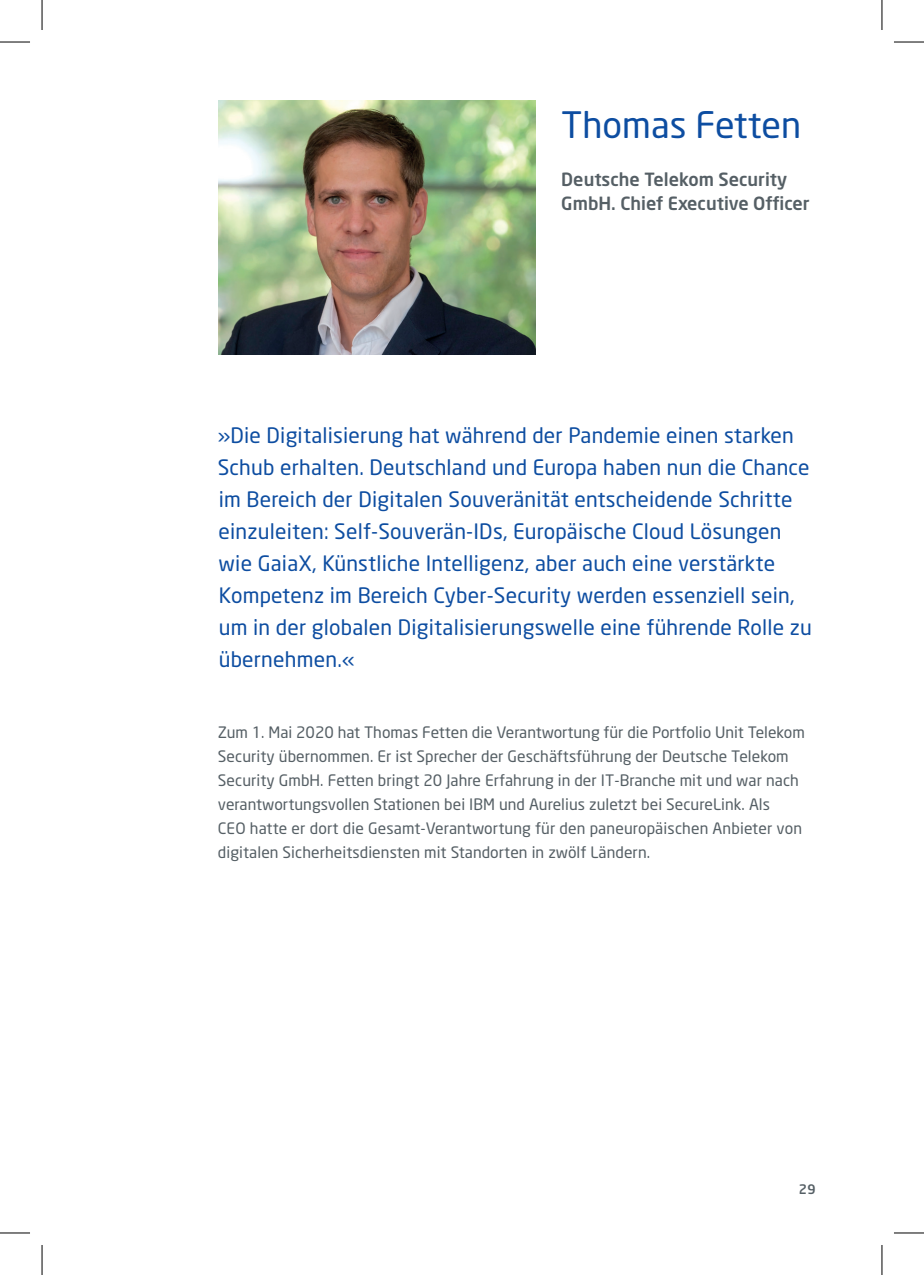
<style>
.page{position:relative;width:924px;height:1275px;background:#fff}
.page>*{position:absolute;margin:0;border:0;box-sizing:border-box;transform-origin:0 0}
.t1{font:36px "Neo Sans";color:#0d4da1}
.t2{font:21px/32px "Neo Sans";letter-spacing:.01em;color:#0d4da1}
.t3{font:500 18px/24px "Neo Sans";color:#555f65}
.t4{font:15.6px/24px "Neo Sans";letter-spacing:.005em;color:#555f65}
.t5{font:500 13px "Neo Sans";color:#555f65}
</style>
<div class="page">
<img style="left:218px;top:101px;width:317px;height:253px">
<hr style="left:0;top:42px;width:30px;height:1px;background:#000">
<hr style="left:893px;top:42px;width:30px;height:1px;background:#000">
<hr style="left:0;top:1232px;width:30px;height:1px;background:#000">
<hr style="left:893px;top:1232px;width:30px;height:1px;background:#000">
<hr style="left:42px;top:0;width:1px;height:30px;background:#000">
<hr style="left:42px;top:1245px;width:1px;height:30px;background:#000">
<hr style="left:881px;top:0;width:1px;height:30px;background:#000">
<hr style="left:881px;top:1245px;width:1px;height:30px;background:#000">
<h1 class="t1" style="left:561px;top:103px;width:241px">Thomas Fetten</h1>
<p class="t3" style="left:561px;top:167px;width:250px">Deutsche Telekom Security<br>GmbH. Chief Executive Officer</p>
<p class="t2" style="left:217px;top:418px;width:595px">»Die Digitalisierung hat während der Pandemie einen starken Schub erhalten. Deutschland und Europa haben nun die Chance im Bereich der Digitalen Souveränität entscheidende Schritte einzuleiten: Self-Souverän-IDs, Europäische Cloud Lösungen wie GaiaX, Künstliche Intelligenz, aber auch eine verstärkte Kompetenz im Bereich Cyber-Security werden essenziell sein, um in der globalen Digitalisierungswelle eine führende Rolle zu übernehmen.«</p>
<p class="t4" style="left:218px;top:720px;width:588px">Zum 1. Mai 2020 hat Thomas Fetten die Verantwortung für die Portfolio Unit Telekom Security übernommen. Er ist Sprecher der Geschäftsführung der Deutsche Telekom Security GmbH. Fetten bringt 20 Jahre Erfahrung in der IT-Branche mit und war nach verantwortungsvollen Stationen bei IBM und Aurelius zuletzt bei SecureLink. Als<br>CEO hatte er dort die Gesamt-Verantwortung für den paneuropäischen Anbieter von digitalen Sicherheitsdiensten mit Standorten in zwölf Ländern.</p>
<p class="t5" style="left:798px;top:1181px;width:18px">29</p>
</div>
